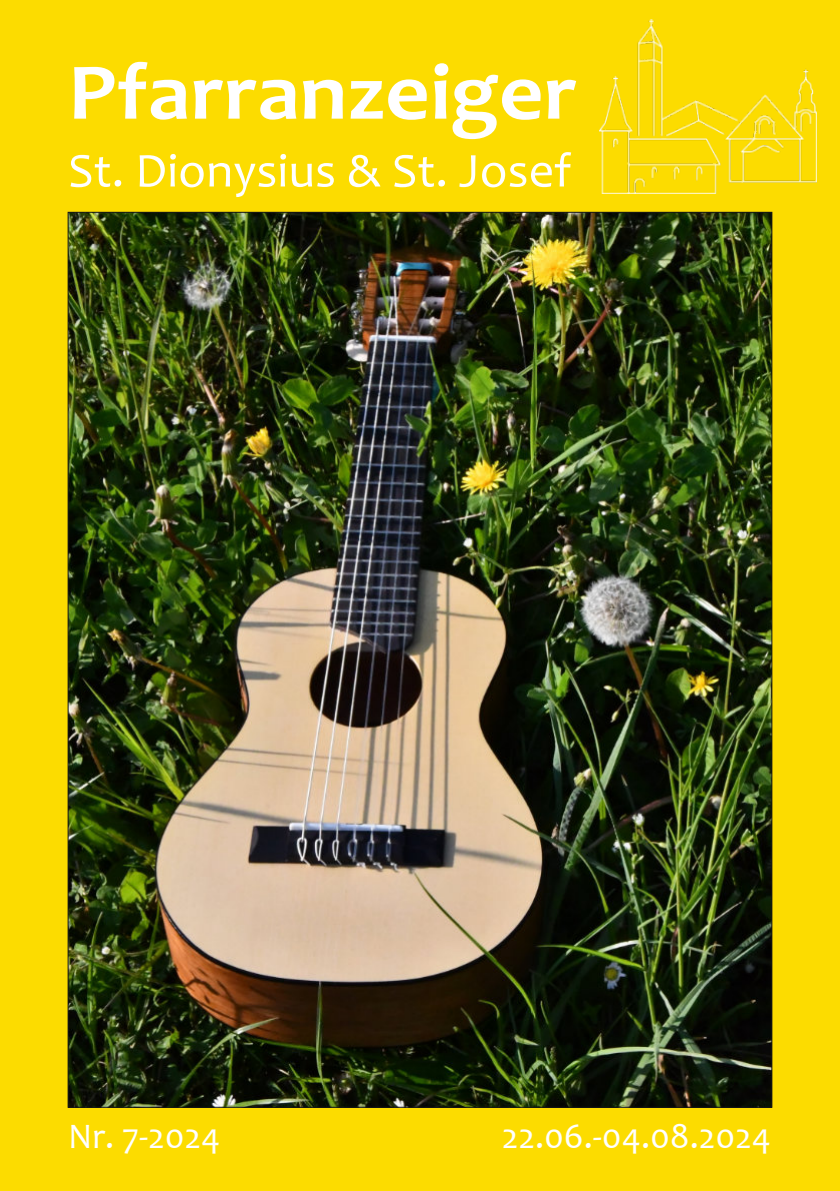
<style>
.page{position:relative;width:840px;height:1191px;background:#fff}
.page>*{position:absolute;margin:0;border:0;box-sizing:border-box;transform-origin:0 0}
.t1{font:700 81px "Candara";color:#fff;scale:1.07 1}
.t2{font:49px "Candara";color:#fff}
.t3{font:36px "Candara";color:#fff}
</style>
<div class="page">
<div style="left:0;top:0;width:839px;height:1191px;background:#fcdc00"></div>
<img style="left:599px;top:19px;width:216px;height:175px">
<img style="left:70px;top:214px;width:699px;height:891px">
<h1 class="t1" style="left:68px;top:60px;width:477px">Pfarranzeiger</h1>
<h2 class="t2" style="left:68px;top:151px;width:504px">St. Dionysius &amp; St. Josef</h2>
<p class="t3" style="left:68px;top:1121px;width:154px">Nr. 7-2024</p>
<p class="t3" style="left:501px;top:1121px;width:271px">22.06.-04.08.2024</p>
</div>
